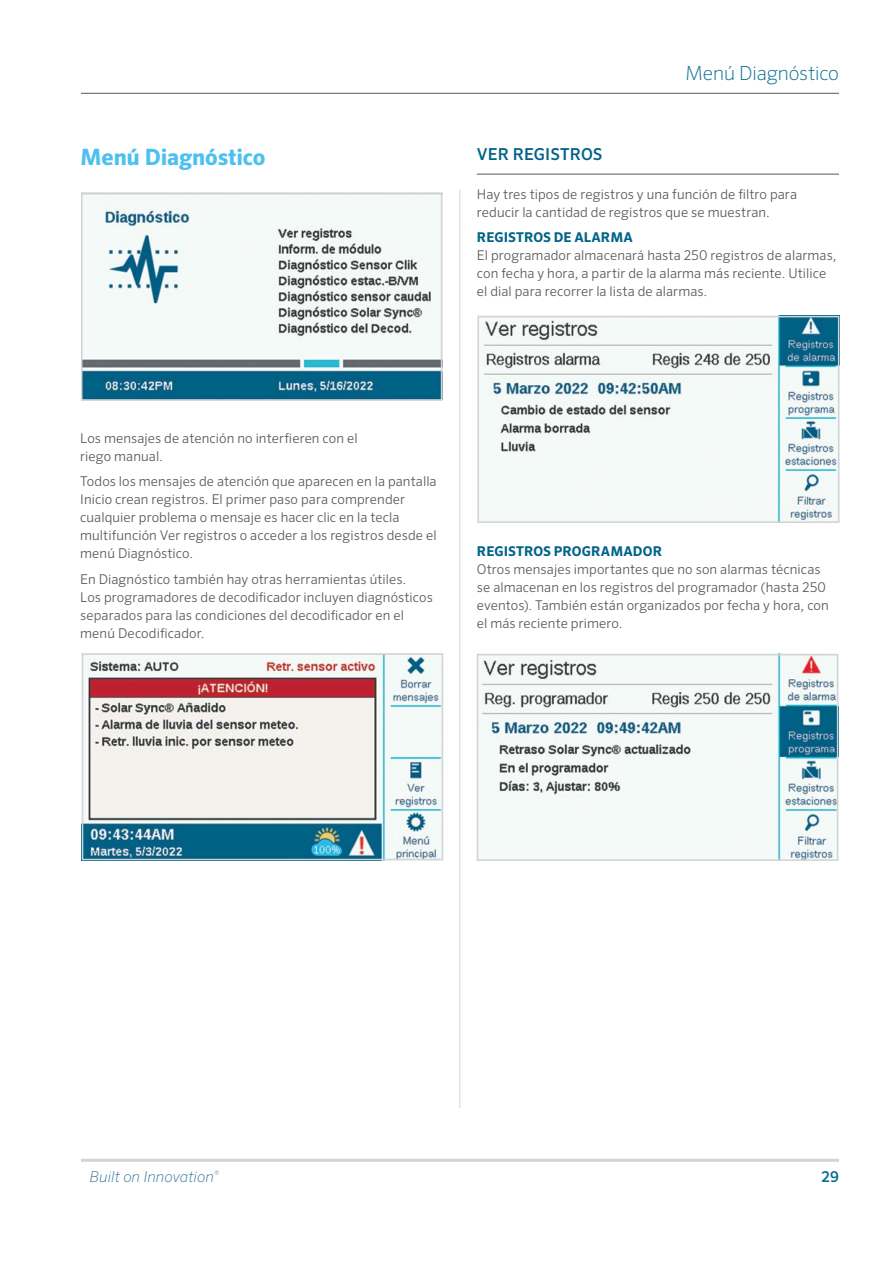
<style>
.page{position:relative;width:893px;height:1263px;background:#fff}
.page>*{position:absolute;margin:0;border:0;box-sizing:border-box;transform-origin:0 0}
.t1{font:700 22.5px "Sero Pro";letter-spacing:-.005em;color:#4cc0ef}
.t2{font:200 19.5px "Sero Pro";letter-spacing:-.005em;color:#086d90}
.t3{font:500 16.5px "Sero Pro";letter-spacing:.005em;color:#006488}
.t4{font:italic 200 15px "Sero Pro";color:#387799}
.t5{font:500 15px "Sero Pro";color:#086d90}
.t6{font:300 13.5px/18px "Sero Pro";letter-spacing:.005em;color:#58595b}
.t7{font:700 13.5px "Sero Pro";letter-spacing:.005em;color:#006488}
</style>
<div class="page">
<hr style="left:81px;top:1159px;width:758px;height:3px;background:#d1d3d4">
<hr style="left:81px;top:93px;width:758px;height:1px;background:#58595b">
<img style="left:85px;top:656px;width:355px;height:201px">
<div style="left:82px;top:653px;width:361px;height:207px;border:2px solid #d1d3d4"></div>
<img style="left:84px;top:196px;width:355px;height:202px">
<div style="left:81px;top:193px;width:361px;height:208px;border:2px solid #d1d3d4"></div>
<img style="left:480px;top:319px;width:356px;height:201px">
<div style="left:477px;top:316px;width:362px;height:207px;border:2px solid #d1d3d4"></div>
<img style="left:480px;top:657px;width:355px;height:201px">
<div style="left:477px;top:654px;width:361px;height:207px;border:2px solid #d1d3d4"></div>
<hr style="left:460px;top:190px;width:1px;height:918px;background:#d1d3d4">
<hr style="left:477px;top:174px;width:362px;height:1px;background:#58595b">
<h1 class="t1" style="left:80px;top:143px;width:187px">Menú Diagnóstico</h1>
<h2 class="t2" style="left:685px;top:61px;width:155px">Menú Diagnóstico</h2>
<p class="t3" style="left:477px;top:145px;width:127px">VER REGISTROS</p>
<p class="t6" style="left:477px;top:185px;width:322px">Hay tres tipos de registros y una función de filtro para reducir la cantidad de registros que se muestran.</p>
<p class="t7" style="left:477px;top:229px;width:157px">REGISTROS DE ALARMA</p>
<p class="t6" style="left:477px;top:246px;width:361px">El programador almacenará hasta 250 registros de alarmas, con fecha y hora, a partir de la alarma más reciente. Utilice el dial para recorrer la lista de alarmas.</p>
<p class="t6" style="left:80px;top:429px;width:279px">Los mensajes de atención no interfieren con el riego manual.</p>
<p class="t6" style="left:80px;top:472px;width:358px">Todos los mensajes de atención que aparecen en la pantalla Inicio crean registros. El primer paso para comprender cualquier problema o mensaje es hacer clic en la tecla multifunción Ver registros o acceder a los registros desde el menú Diagnóstico.</p>
<p class="t6" style="left:80px;top:570px;width:354px">En Diagnóstico también hay otras herramientas útiles.<br>Los programadores de decodificador incluyen diagnósticos separados para las condiciones del decodificador en el menú Decodificador.</p>
<p class="t7" style="left:477px;top:543px;width:187px">REGISTROS PROGRAMADOR</p>
<p class="t6" style="left:477px;top:560px;width:353px">Otros mensajes importantes que no son alarmas técnicas se almacenan en los registros del programador (hasta 250 eventos). También están organizados por fecha y hora, con el más reciente primero.</p>
<p class="t4" style="left:90px;top:1168px;width:131px">Built on Innovation<sup>®</sup></p>
<p class="t5" style="left:821px;top:1167px;width:19px">29</p>
</div>
